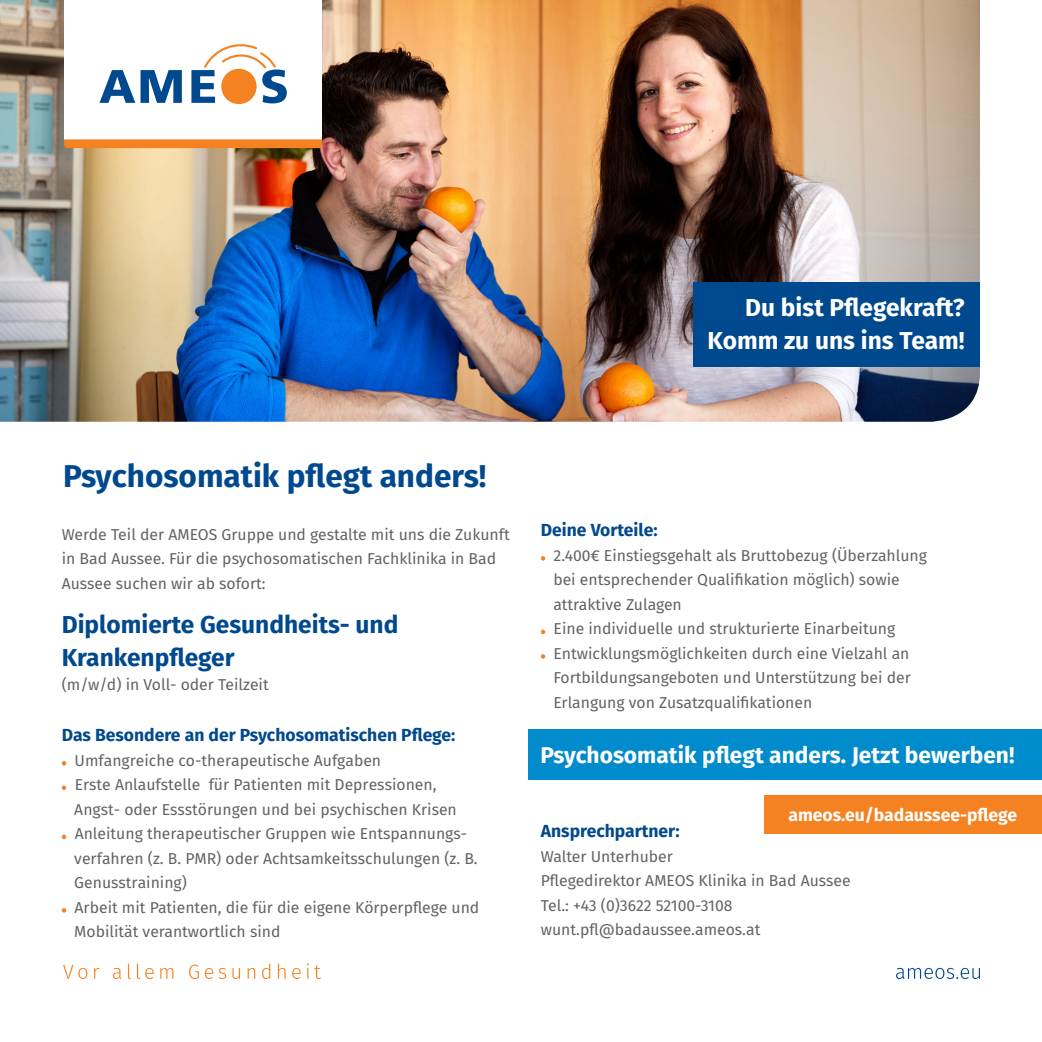
<style>
.page{position:relative;width:1042px;height:1042px;background:#fff}
.page>*{position:absolute;margin:0;border:0;box-sizing:border-box;transform-origin:0 0}
.t1{font:700 31.5px "Fira Sans";color:#01498e}
.t2{font:700 24.5px/33.2px "Fira Sans";color:#01498e}
.t3{font:700 24.5px "Fira Sans";color:#fff}
.t4{font:700 22.75px "Fira Sans";color:#fff}
.t5{font:700 17.5px "Fira Sans";color:#01498e}
.t6{font:700 17.5px "Fira Sans";color:#fff}
.t7{font:15.75px/24.5px "Fira Sans";color:#636366}
</style>
<div class="page">
<img style="left:0;top:0;width:980px;height:422px">
<div style="left:64px;top:0;width:258px;height:139px;background:#fff"></div>
<svg style="left:100px;top:70px;width:82px;height:33px"></svg>
<svg style="left:191px;top:44px;width:96px;height:59px"></svg>
<div style="left:221px;top:69px;width:36px;height:35px;background:#f58220;border-radius:50%"></div>
<svg style="left:64px;top:139px;width:258px;height:9px;background:#f5872a"></svg>
<div style="left:528px;top:729px;width:514px;height:51px;background:#008bcc"></div>
<div style="left:764px;top:795px;width:278px;height:39px;background:#f58220"></div>
<svg style="left:63px;top:965px;width:24px;height:14px"></svg>
<svg style="left:94px;top:968px;width:5px;height:11px"></svg>
<svg style="left:113px;top:968px;width:8px;height:11px"></svg>
<svg style="left:128px;top:963px;width:3px;height:16px"></svg>
<svg style="left:137px;top:963px;width:17px;height:16px"></svg>
<svg style="left:160px;top:968px;width:13px;height:11px"></svg>
<svg style="left:189px;top:964px;width:10px;height:15px"></svg>
<svg style="left:205px;top:968px;width:21px;height:11px"></svg>
<svg style="left:232px;top:968px;width:8px;height:11px"></svg>
<svg style="left:248px;top:968px;width:7px;height:11px"></svg>
<svg style="left:262px;top:963px;width:8px;height:16px"></svg>
<svg style="left:278px;top:963px;width:8px;height:16px"></svg>
<svg style="left:292px;top:968px;width:9px;height:11px"></svg>
<svg style="left:307px;top:963px;width:14px;height:16px"></svg>
<svg style="left:896px;top:968px;width:84px;height:11px"></svg>
<svg style="left:62px;top:761px;width:4px;height:4px"></svg>
<svg style="left:62px;top:785px;width:4px;height:5px"></svg>
<svg style="left:62px;top:834px;width:4px;height:5px"></svg>
<svg style="left:62px;top:908px;width:4px;height:4px"></svg>
<svg style="left:541px;top:556px;width:4px;height:5px"></svg>
<svg style="left:541px;top:630px;width:4px;height:4px"></svg>
<svg style="left:541px;top:654px;width:4px;height:5px"></svg>
<div style="left:693px;top:282px;width:287px;height:84px;background:#01498e"></div>
<p class="t3" style="left:745px;top:286px;width:221px">Du bist Pflegekraft?</p>
<p class="t3" style="left:707px;top:320px;width:259px">Komm zu uns ins Team!</p>
<h2 class="t1" style="left:63px;top:450px;width:425px">Psychosomatik pflegt anders!</h2>
<h1 class="t7" style="left:62px;top:521px;width:449px">Werde Teil der AMEOS Gruppe und gestalte mit uns die Zukunft in Bad Aussee. Für die psychosomatischen Fachklinika in Bad<br>Aussee suchen wir ab sofort:</h1>
<h1 class="t2" style="left:62px;top:605px;width:338px">Diplomierte Gesundheits- und<br>Krankenpfleger</h1>
<h1 class="t7" style="left:62px;top:672px;width:208px">(m/w/d) in Voll- oder Teilzeit</h1>
<h1 class="t5" style="left:62px;top:720px;width:395px">Das Besondere an der Psychosomatischen Pflege:</h1>
<h1 class="t7" style="left:75px;top:747px;width:308px">Umfangreiche co-therapeutische Aufgaben</h1>
<h1 class="t7" style="left:75px;top:772px;width:363px">Erste Anlaufstelle für Patienten mit Depressionen,</h1>
<h1 class="t7" style="left:74px;top:796px;width:384px">Angst- oder Essstörungen und bei psychischen Krisen</h1>
<h1 class="t7" style="left:75px;top:821px;width:394px">Anleitung therapeutischer Gruppen wie Entspannungs-</h1>
<h1 class="t7" style="left:74px;top:845px;width:405px">verfahren (z. B. PMR) oder Achtsamkeitsschulungen (z. B.</h1>
<h1 class="t7" style="left:74px;top:870px;width:114px">Genusstraining)</h1>
<h1 class="t7" style="left:75px;top:894px;width:406px">Arbeit mit Patienten, die für die eigene Körperpflege und</h1>
<h1 class="t7" style="left:74px;top:919px;width:208px">Mobilität verantwortlich sind</h1>
<h1 class="t5" style="left:541px;top:515px;width:118px">Deine Vorteile:</h1>
<h1 class="t7" style="left:554px;top:542px;width:375px">2.400€ Einstiegsgehalt als Bruttobezug (Überzahlung</h1>
<h1 class="t7" style="left:553px;top:567px;width:348px">bei entsprechender Qualifikation möglich) sowie</h1>
<h1 class="t7" style="left:553px;top:591px;width:130px">attraktive Zulagen</h1>
<h1 class="t7" style="left:554px;top:616px;width:343px">Eine individuelle und strukturierte Einarbeitung</h1>
<h1 class="t7" style="left:554px;top:640px;width:357px">Entwicklungsmöglichkeiten durch eine Vielzahl an</h1>
<h1 class="t7" style="left:553px;top:665px;width:359px">Fortbildungsangeboten und Unterstützung bei der</h1>
<h1 class="t7" style="left:553px;top:689px;width:260px">Erlangung von Zusatzqualifikationen</h1>
<p class="t4" style="left:540px;top:736px;width:475px">Psychosomatik pflegt anders. Jetzt bewerben!</p>
<p class="t6" style="left:788px;top:800px;width:230px">ameos.eu/badaussee-pflege</p>
<h1 class="t5" style="left:541px;top:816px;width:140px">Ansprechpartner:</h1>
<h1 class="t7" style="left:541px;top:843px;width:134px">Walter Unterhuber</h1>
<h1 class="t7" style="left:541px;top:868px;width:311px">Pflegedirektor AMEOS Klinika in Bad Aussee</h1>
<h1 class="t7" style="left:541px;top:892px;width:193px">Tel.: +43 (0)3622 52100-3108</h1>
<h1 class="t7" style="left:541px;top:917px;width:221px">wunt.pfl@badaussee.ameos.at</h1>
</div>
